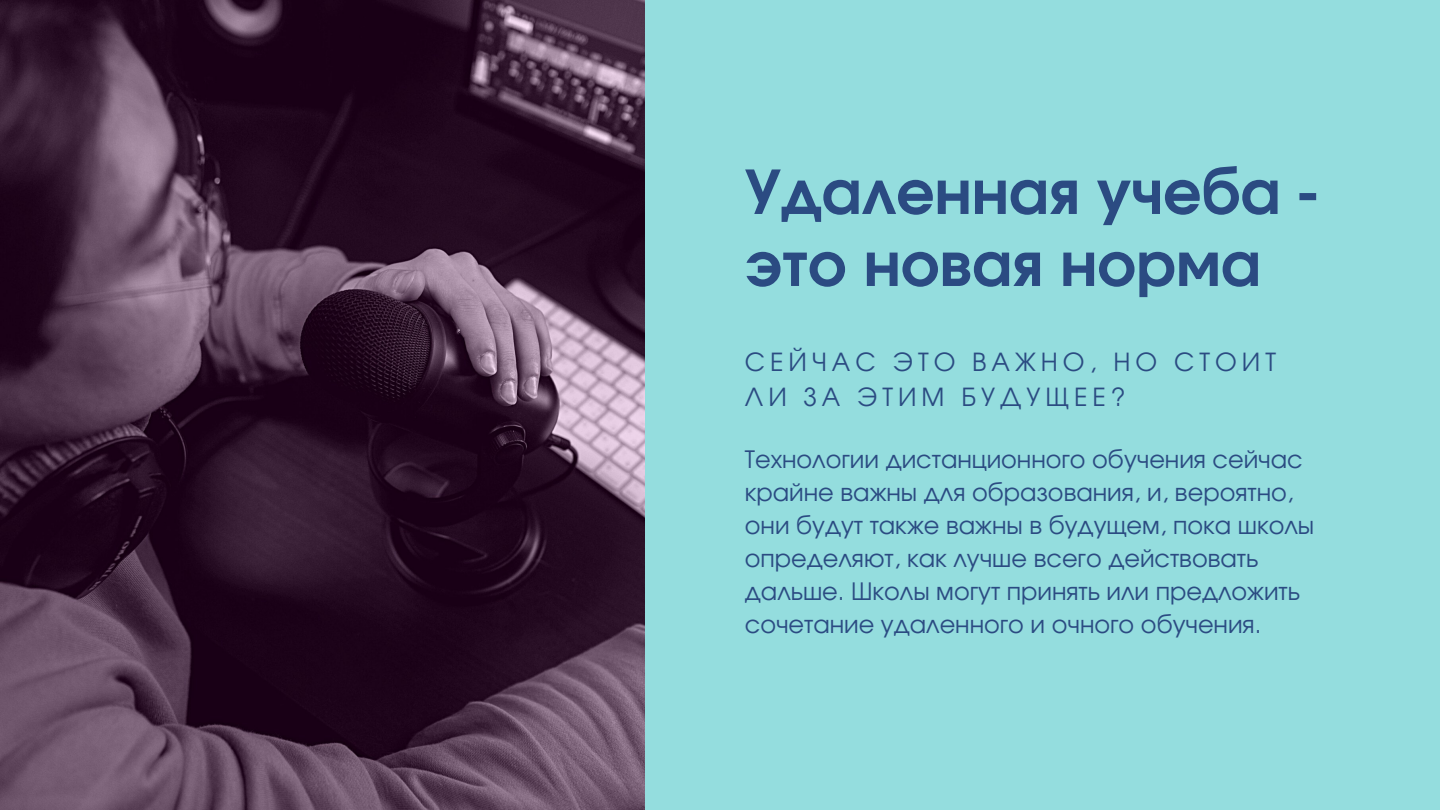
<style>
.page{position:relative;width:1440px;height:810px;background:#94ddde}
.page>*{position:absolute;margin:0;border:0;box-sizing:border-box;transform-origin:0 0}
.t1{font:700 60.2px/72px "Evolventa";color:#2b4b82}
.t2{font:25px/34.5px "Evolventa";letter-spacing:.2em;color:#2b4b82}
.t3{font:24px/33px "Evolventa";color:#2b4b82}
</style>
<div class="page">
<img style="left:0;top:0;width:644px;height:810px">
<h1 class="t1" style="left:745px;top:160px;width:574px">Удаленная учеба - это новая норма</h1>
<p class="t2" style="left:745px;top:347px;width:533px">СЕЙЧАС ЭТО ВАЖНО, НО СТОИТ<br>ЛИ ЗА ЭТИМ БУДУЩЕЕ?</p>
<p class="t3" style="left:745px;top:444px;width:571px">Технологии дистанционного обучения сейчас крайне важны для образования, и, вероятно, они будут также важны в будущем, пока школы определяют, как лучше всего действовать дальше. Школы могут принять или предложить сочетание удаленного и очного обучения.</p>
</div>
